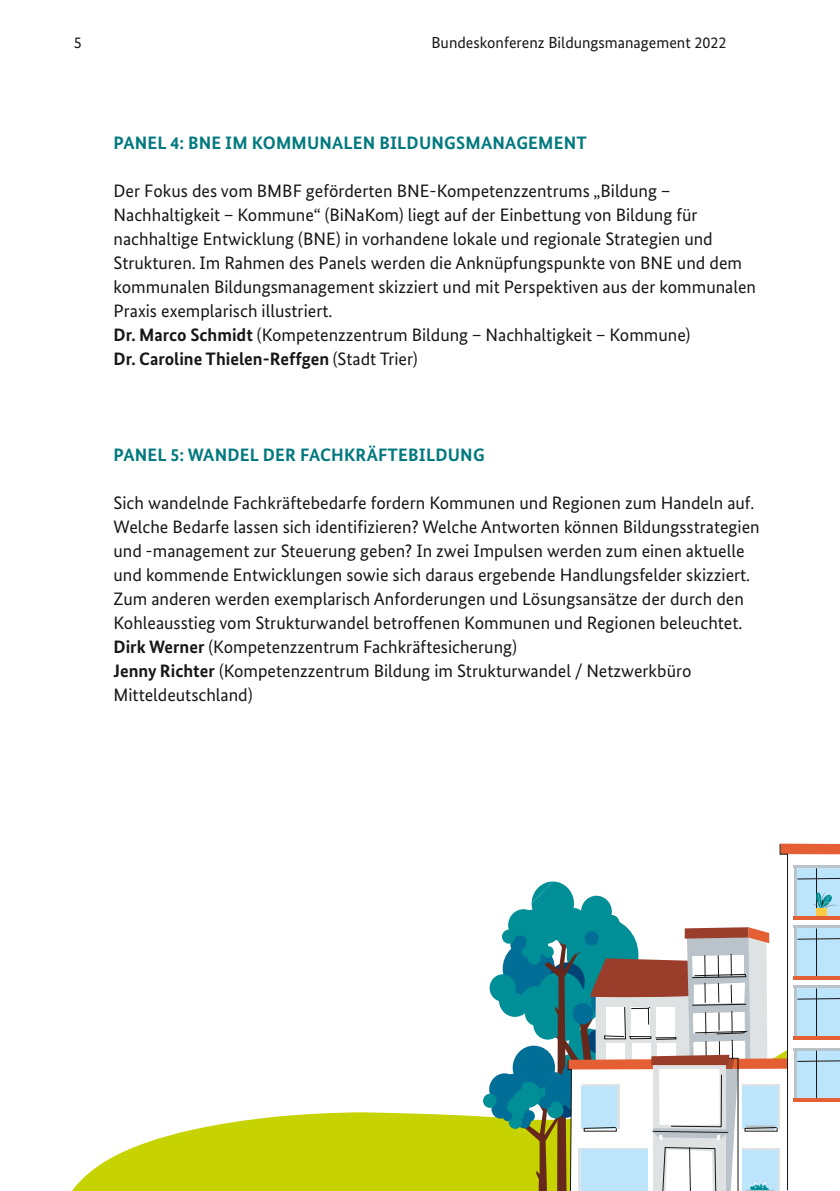
<style>
.page{position:relative;width:840px;height:1191px;background:#fff}
.page>*{position:absolute;margin:0;border:0;box-sizing:border-box;transform-origin:0 0}
.t1{font:18px/24px "Bundes Sans";color:#181716}
.t2{font:700 18px "Bundes Sans";letter-spacing:.01em;color:#00797f}
.t3{font:16px "Bundes Sans";color:#181716}
.s1{font-weight:700}
</style>
<div class="page">
<svg style="left:72px;top:995px;width:430px;height:196px"></svg>
<svg style="left:498px;top:983px;width:32px;height:34px"></svg>
<div style="left:489px;top:974px;width:26px;height:27px;background:#008f96;border-radius:50%"></div>
<div style="left:489px;top:1073px;width:30px;height:32px;background:#006e96;border-radius:50%"></div>
<div style="left:491px;top:1099px;width:18px;height:19px;background:#006e96;border-radius:50%"></div>
<div style="left:483px;top:1093px;width:13px;height:14px;background:#008f96;border-radius:50%"></div>
<svg style="left:502px;top:843px;width:338px;height:348px"></svg>
<div style="left:815px;top:908px;width:11px;height:8px;background:#fecb42"></div>
<p class="t3" style="left:74px;top:33px;width:9px">5</p>
<p class="t3" style="left:431px;top:33px;width:296px">Bundeskonferenz Bildungsmanagement 2022</p>
<p class="t2" style="left:113px;top:132px;width:474px">PANEL 4: BNE IM KOMMUNALEN BILDUNGSMANAGEMENT</p>
<p class="t1" style="left:113px;top:178px;width:643px">Der Fokus des vom BMBF geförderten BNE-Kompetenzzentrums „Bildung – Nachhaltigkeit – Kommune“ (BiNaKom) liegt auf der Einbettung von Bildung für nachhaltige Entwicklung (BNE) in vorhandene lokale und regionale Strategien und Strukturen. Im Rahmen des Panels werden die Anknüpfungspunkte von BNE und dem kommunalen Bildungsmanagement skizziert und mit Perspektiven aus der kommunalen Praxis exemplarisch illustriert.<br><span class="s1">Dr. Marco Schmidt</span> (Kompetenzzentrum Bildung – Nachhaltigkeit – Kommune)<br><span class="s1">Dr. Caroline Thielen-Reffgen</span> (Stadt Trier)</p>
<p class="t2" style="left:113px;top:444px;width:372px">PANEL 5: WANDEL DER FACHKRÄFTEBILDUNG</p>
<p class="t1" style="left:113px;top:490px;width:647px">Sich wandelnde Fachkräftebedarfe fordern Kommunen und Regionen zum Handeln auf.<br>Welche Bedarfe lassen sich identifizieren? Welche Antworten können Bildungsstrategien und -management zur Steuerung geben? In zwei Impulsen werden zum einen aktuelle und kommende Entwicklungen sowie sich daraus ergebende Handlungsfelder skizziert.<br>Zum anderen werden exemplarisch Anforderungen und Lösungsansätze der durch den Kohleausstieg vom Strukturwandel betroffenen Kommunen und Regionen beleuchtet.<br><span class="s1">Dirk Werner</span> (Kompetenzzentrum Fachkräftesicherung)<br><span class="s1">Jenny Richter</span> (Kompetenzzentrum Bildung im Strukturwandel / Netzwerkbüro Mitteldeutschland)</p>
</div>
